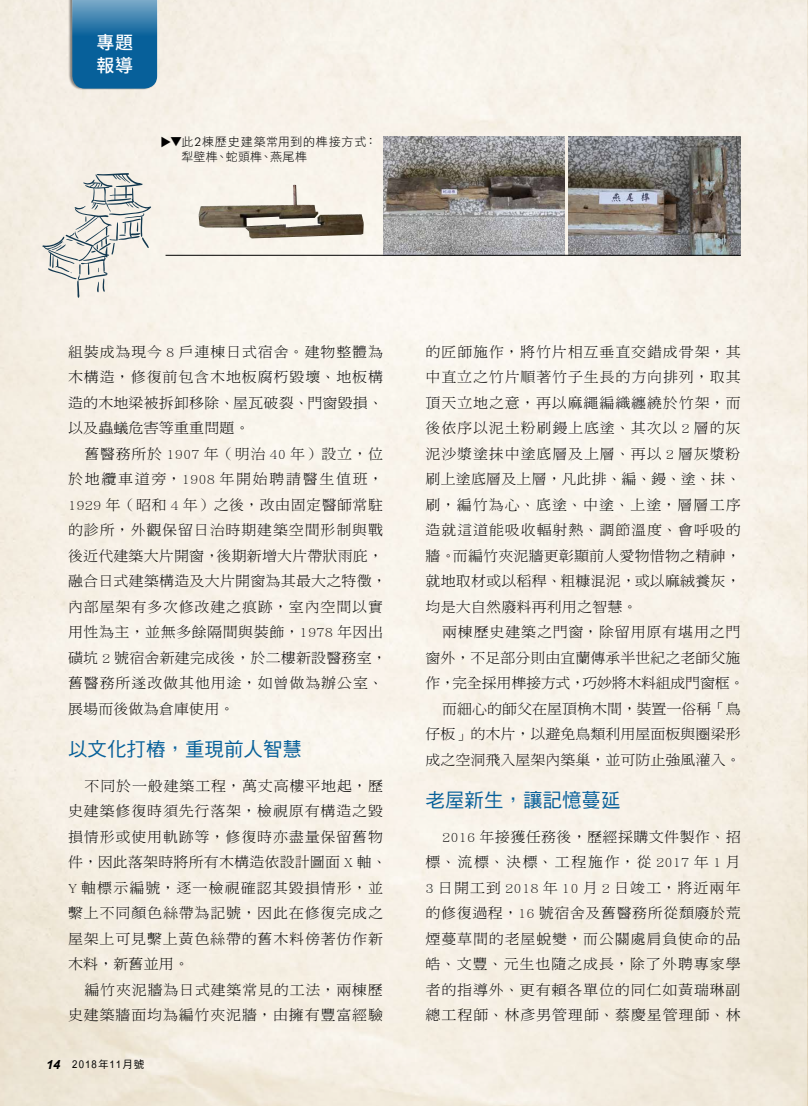
<style>
.page{position:relative;width:808px;height:1106px;background:#fff}
.page>*{position:absolute;margin:0;border:0;box-sizing:border-box;transform-origin:0 0}
.t1{font:19.5px "DF Hei Std W5";color:#07609a}
.t2{font:500 18px/22.8px "Noto Sans Hant";color:#fff}
.t3{font:15px "Utsaah";letter-spacing:.08em;color:#000;scale:.9 1}
.t4{font:14.25px/25.5px "DF Ming Std W3";letter-spacing:.045em;color:#000;text-align:justify;scale:1.05 1}
.t5{font:14.25px/25.5px "DF Ming Std W3";color:#000;text-align:right;scale:1.05 1}
.t6{font:12px/15px "DF Hei Std W3";letter-spacing:.045em;color:#000}
.s1{font-family:"Futura BT";font-weight:300}
.s2{font-weight:700;font-style:italic;font-size:18px}
.s3{font-family:"DF Hei Std W5";font-size:10.5px}
</style>
<div class="page">
<img style="left:0;top:0;width:808px;height:1106px">
<div style="left:68px;top:0;width:89px;height:90px;background:#000;opacity:.45"></div>
<div style="left:72px;top:37px;width:85px;height:52px;background:#07609a"></div>
<svg style="left:72px;top:0;width:85px;height:37px;background:#4185b1"></svg>
<img style="left:384px;top:136px;width:181px;height:119px">
<img style="left:569px;top:136px;width:172px;height:119px">
<img style="left:199px;top:185px;width:165px;height:53px">
<hr style="left:166px;top:255px;width:575px;height:1px;background:#000">
<svg style="left:42px;top:173px;width:109px;height:125px;background:#dddcd6"></svg>
<p class="t2" style="left:96px;top:32px;width:38px">專題報導</p>
<p class="t6" style="left:174px;top:136px;width:13px;rotate:90deg">▲</p>
<p class="t6" style="left:182px;top:134px;width:197px;text-indent:-12px">▼此<span class="s1">2</span>棟歷史建築常用到的榫接方式：犁壁榫、蛇頭榫、燕尾榫</p>
<p class="t4" style="left:68px;top:339px;width:302px">組裝成為現今 8 戶連棟日式宿舍。建物整體為木構造，修復前包含木地板腐朽毀壞、地板構造的木地梁被拆卸移除、屋瓦破裂、門窗毀損、以及蟲蟻危害等重重問題。</p>
<p class="t4" style="left:68px;top:441px;width:305px;text-align:left;text-indent:16px">舊醫務所於 1907 年（明治 40 年）設立，位於地纜車道旁，1908 年開始聘請醫生值班，<br>1929 年（昭和 4 年）之後，改由固定醫師常駐的診所，外觀保留日治時期建築空間形制與戰後近代建築大片開窗，後期新增大片帶狀雨庇，融合日式建築構造及大片開窗為其最大之特徵，內部屋架有多次修改建之痕跡，室內空間以實用性為主，並無多餘隔間與裝飾，1978 年因出磺坑 2 號宿舍新建完成後，於二樓新設醫務室，舊醫務所遂改做其他用途，如曾做為辦公室、展場而後做為倉庫使用。</p>
<h1 class="t1" style="left:68px;top:738px;width:235px">以文化打樁，重現前人智慧</h1>
<p class="t4" style="left:68px;top:772px;width:305px;text-align:left;text-indent:16px">不同於一般建築工程，萬丈高樓平地起，歷史建築修復時須先行落架，檢視原有構造之毀損情形或使用軌跡等，修復時亦盡量保留舊物件，因此落架時將所有木構造依設計圖面 X 軸、<br>Y 軸標示編號，逐一檢視確認其毀損情形，並繫上不同顏色絲帶為記號，因此在修復完成之屋架上可見繫上黃色絲帶的舊木料傍著仿作新木料，新舊並用。</p>
<p class="t4" style="left:68px;top:976px;width:302px;text-align:right">編竹夾泥牆為日式建築常見的工法，兩棟歷史建築牆面均為編竹夾泥牆，由擁有豐富經驗</p>
<p class="t3" style="left:46px;top:1057px;width:111px"><span class="s2">14</span> 2018<span class="s3">年</span>11<span class="s3">月號</span></p>
<p class="t4" style="left:426px;top:339px;width:302px">的匠師施作，將竹片相互垂直交錯成骨架，其中直立之竹片順著竹子生長的方向排列，取其頂天立地之意，再以麻繩編織纏繞於竹架，而後依序以泥土粉刷鏝上底塗、其次以 2 層的灰泥沙漿塗抹中塗底層及上層、再以 2 層灰漿粉刷上塗底層及上層，凡此排、編、鏝、塗、抹、刷，編竹為心、底塗、中塗、上塗，層層工序造就這道能吸收輻射熱、調節溫度、會呼吸的牆。而編竹夾泥牆更彰顯前人愛物惜物之精神，就地取材或以稻稈、粗糠混泥，或以麻絨養灰，均是大自然廢料再利用之智慧。</p>
<p class="t5" style="left:426px;top:619px;width:305px">兩棟歷史建築之門窗，除留用原有堪用之門<br>窗外，不足部分則由宜蘭傳承半世紀之老師父施作，完全採用榫接方式，巧妙將木料組成門窗框。而細心的師父在屋頂桷木間，裝置一俗稱「鳥<br>仔板」的木片，以避免鳥類利用屋面板與圈梁形成之空洞飛入屋架內築巢，並可防止強風灌入。</p>
<h1 class="t1" style="left:426px;top:789px;width:196px">老屋新生，讓記憶蔓延</h1>
<p class="t4" style="left:426px;top:823px;width:302px;text-indent:16px">2016 年接獲任務後，歷經採購文件製作、招標、流標、決標、工程施作，從 2017 年 1 月3 日開工到 2018 年 10 月 2 日竣工，將近兩年的修復過程，16 號宿舍及舊醫務所從頹廢於荒煙蔓草間的老屋蛻變，而公關處肩負使命的品皓、文豐、元生也隨之成長，除了外聘專家學者的指導外、更有賴各單位的同仁如黃瑞琳副總工程師、林彥男管理師、蔡慶星管理師、林</p>
</div>
